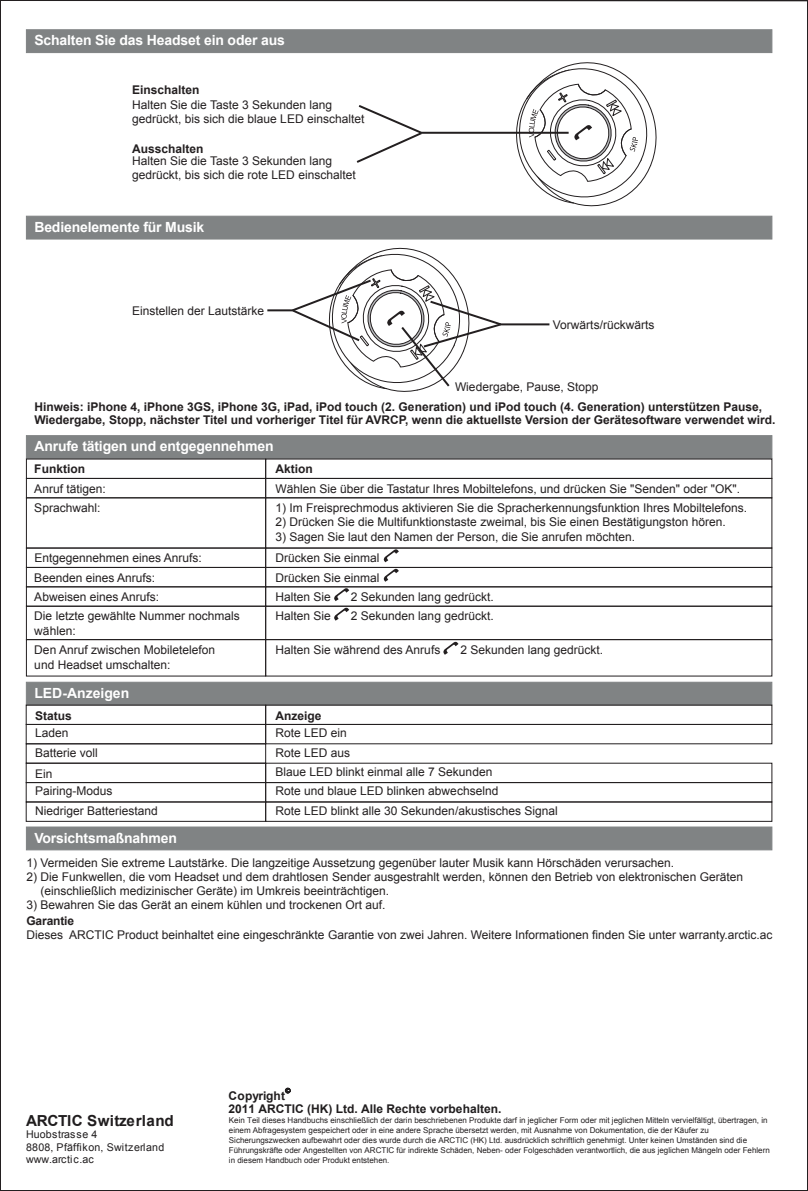
<style>
.page{position:relative;width:808px;height:1191px;background:#fff}
.page>*{position:absolute;margin:0;border:0;box-sizing:border-box;transform-origin:0 0}
.t1{font:700 15.2px "Arial";letter-spacing:.01em;color:#201d1e}
.t2{font:700 14px "Arial";letter-spacing:-.01em;color:#fff}
.t3{font:12px/19.4px "Arial";color:#231f20}
.t4{font:700 12px/13.6px "Arial";color:#231f20}
.t5{font:700 12px/13.8px "Arial";color:#201d1e}
.t6{font:10.6px/12.2px "Arial";letter-spacing:.015em;color:#201d1e}
.t7{font:8px/10px "Arial";color:#231f20}
</style>
<div class="page">
<div style="left:26px;top:548px;width:240px;height:20px;border:1px solid #231f20"></div>
<div style="left:26px;top:567px;width:240px;height:20px;border:1px solid #231f20"></div>
<div style="left:26px;top:586px;width:240px;height:21px;border:1px solid #231f20"></div>
<div style="left:26px;top:606px;width:240px;height:34px;border:1px solid #231f20"></div>
<div style="left:265px;top:548px;width:507px;height:20px;border:1px solid #231f20"></div>
<div style="left:265px;top:567px;width:507px;height:20px;border:1px solid #231f20"></div>
<div style="left:265px;top:586px;width:507px;height:21px;border:1px solid #231f20"></div>
<div style="left:265px;top:606px;width:507px;height:34px;border:1px solid #231f20"></div>
<div style="left:26px;top:639px;width:240px;height:37px;border:1px solid #231f20"></div>
<div style="left:265px;top:639px;width:507px;height:37px;border:1px solid #231f20"></div>
<svg style="left:383px;top:548px;width:16px;height:14px"></svg>
<svg style="left:383px;top:568px;width:16px;height:14px"></svg>
<svg style="left:333px;top:587px;width:16px;height:14px"></svg>
<svg style="left:333px;top:607px;width:16px;height:14px"></svg>
<svg style="left:443px;top:641px;width:15px;height:14px"></svg>
<div style="left:26px;top:29px;width:746px;height:24px;background:#808384;border:1px solid #808384"></div>
<div style="left:26px;top:216px;width:746px;height:24px;background:#808384;border:1px solid #808384"></div>
<div style="left:26px;top:435px;width:746px;height:24px;background:#808384;border:1px solid #808384"></div>
<div style="left:26px;top:826px;width:746px;height:24px;background:#808384;border:1px solid #808384"></div>
<div style="left:26px;top:682px;width:746px;height:24px;background:#808384;border:1px solid #808384"></div>
<div style="left:26px;top:705px;width:240px;height:20px;border:1px solid #231f20"></div>
<div style="left:26px;top:724px;width:240px;height:20px;border:1px solid #231f20"></div>
<div style="left:26px;top:782px;width:240px;height:20px;border:1px solid #231f20"></div>
<div style="left:26px;top:801px;width:240px;height:21px;border:1px solid #231f20"></div>
<div style="left:26px;top:743px;width:240px;height:21px;border:1px solid #231f20"></div>
<div style="left:265px;top:705px;width:507px;height:20px;border:1px solid #231f20"></div>
<div style="left:265px;top:724px;width:507px;height:20px;border:1px solid #231f20"></div>
<div style="left:265px;top:782px;width:507px;height:20px;border:1px solid #231f20"></div>
<div style="left:265px;top:801px;width:507px;height:21px;border:1px solid #231f20"></div>
<svg style="left:285px;top:1088px;width:5px;height:5px"></svg>
<div style="left:26px;top:458px;width:240px;height:21px;border:1px solid #231f20"></div>
<div style="left:265px;top:458px;width:507px;height:21px;border:1px solid #231f20"></div>
<div style="left:26px;top:478px;width:240px;height:20px;border:1px solid #231f20"></div>
<div style="left:265px;top:478px;width:507px;height:20px;border:1px solid #231f20"></div>
<svg style="left:356px;top:62px;width:301px;height:145px"></svg>
<svg style="left:267px;top:247px;width:283px;height:145px"></svg>
<p class="t2" style="left:34px;top:31px;width:252px">Schalten Sie das Headset ein oder aus</p>
<p class="t4" style="left:132px;top:84px;width:69px">Einschalten</p>
<p class="t3" style="left:132px;top:98px;width:234px;line-height:14px">Halten Sie die Taste 3 Sekunden lang gedrückt, bis sich die blaue LED einschaltet</p>
<p class="t3" style="left:132px;top:154px;width:225px;line-height:14px">Halten Sie die Taste 3 Sekunden lang gedrückt, bis sich die rote LED einschaltet</p>
<p class="t4" style="left:132px;top:142px;width:73px">Ausschalten</p>
<p class="t2" style="left:34px;top:218px;width:171px">Bedienelemente für Musik</p>
<p class="t3" style="left:132px;top:301px;width:134px">Einstellen der Lautstärke</p>
<p class="t3" style="left:553px;top:315px;width:103px">Vorwärts/rückwärts</p>
<p class="t3" style="left:455px;top:377px;width:145px">Wiedergabe, Pause, Stopp</p>
<p class="t4" style="left:34px;top:400px;width:742px">Hinweis: iPhone 4, iPhone 3GS, iPhone 3G, iPad, iPod touch (2. Generation) und iPod touch (4. Generation) unterstützen Pause,<br>Wiedergabe, Stopp, nächster Titel und vorheriger Titel für AVRCP, wenn die aktuellste Version der Gerätesoftware verwendet wird.</p>
<p class="t2" style="left:34px;top:437px;width:241px">Anrufe tätigen und entgegennehmen</p>
<p class="t4" style="left:34px;top:462px;width:52px">Funktion</p>
<p class="t4" style="left:275px;top:462px;width:39px">Aktion</p>
<p class="t3" style="left:34px;top:479px;width:73px">Anruf tätigen:</p>
<p class="t3" style="left:275px;top:479px;width:466px">Wählen Sie über die Tastatur Ihres Mobiltelefons, und drücken Sie "Senden" oder "OK".</p>
<p class="t3" style="left:34px;top:498px;width:68px">Sprachwahl:</p>
<p class="t3" style="left:34px;top:548px;width:207px">Entgegennehmen eines Anrufs:<br>Beenden eines Anrufs:<br>Abweisen eines Anrufs:<br>Die letzte gewählte Nummer nochmals</p>
<p class="t3" style="left:34px;top:621px;width:182px">wählen:<br>Den Anruf zwischen Mobiletelefon</p>
<p class="t3" style="left:34px;top:655px;width:138px">und Headset umschalten:</p>
<p class="t2" style="left:34px;top:684px;width:96px">LED-Anzeigen</p>
<p class="t4" style="left:35px;top:709px;width:38px">Status</p>
<p class="t3" style="left:35px;top:723px;width:64px;line-height:20.4px">Laden<br>Batterie voll<br>Ein</p>
<p class="t3" style="left:35px;top:781px;width:124px">Pairing-Modus<br>Niedriger Batteriestand</p>
<p class="t2" style="left:34px;top:828px;width:144px">Vorsichtsmaßnahmen</p>
<p class="t3" style="left:275px;top:498px;width:473px">1) Im Freisprechmodus aktivieren Sie die Spracherkennungsfunktion Ihres Mobiltelefons.</p>
<p class="t3" style="left:275px;top:512px;width:452px">2) Drücken Sie die Multifunktionstaste zweimal, bis Sie einen Bestätigungston hören.</p>
<p class="t3" style="left:275px;top:526px;width:361px;line-height:21.4px">3) Sagen Sie laut den Namen der Person, die Sie anrufen möchten.<br>Drücken Sie einmal</p>
<p class="t3" style="left:275px;top:568px;width:106px">Drücken Sie einmal<br>Halten Sie</p>
<p class="t3" style="left:351px;top:587px;width:144px">2 Sekunden lang gedrückt.</p>
<p class="t3" style="left:275px;top:606px;width:57px">Halten Sie</p>
<p class="t3" style="left:351px;top:606px;width:144px">2 Sekunden lang gedrückt.</p>
<p class="t3" style="left:275px;top:640px;width:166px">Halten Sie während des Anrufs</p>
<p class="t3" style="left:460px;top:640px;width:144px">2 Sekunden lang gedrückt.</p>
<p class="t4" style="left:275px;top:709px;width:48px">Anzeige</p>
<p class="t3" style="left:275px;top:723px;width:76px;line-height:20px">Rote LED ein<br>Rote LED aus</p>
<p class="t3" style="left:275px;top:762px;width:284px">Blaue LED blinkt einmal alle 7 Sekunden<br>Rote und blaue LED blinken abwechselnd<br>Rote LED blinkt alle 30 Sekunden/akustisches Signal</p>
<p class="t3" style="left:26px;top:853px;width:649px">1) Vermeiden Sie extreme Lautstärke. Die langzeitige Aussetzung gegenüber lauter Musik kann Hörschäden verursachen.</p>
<p class="t3" style="left:40px;top:869px;width:704px;line-height:14px;text-indent:-14px">2) Die Funkwellen, die vom Headset und dem drahtlosen Sender ausgestrahlt werden, können den Betrieb von elektronischen Geräten (einschließlich medizinischer Geräte) im Umkreis beeinträchtigen.</p>
<p class="t3" style="left:26px;top:895px;width:360px">3) Bewahren Sie das Gerät an einem kühlen und trockenen Ort auf.</p>
<p class="t4" style="left:26px;top:914px;width:49px">Garantie</p>
<p class="t3" style="left:26px;top:925px;width:747px">Dieses ARCTIC Product beinhaltet eine eingeschränkte Garantie von zwei Jahren. Weitere Informationen finden Sie unter warranty.arctic.ac</p>
<p class="t1" style="left:26px;top:1111px;width:149px">ARCTIC Switzerland</p>
<p class="t6" style="left:26px;top:1129px;width:140px">Huobstrasse 4<br>8808, Pfäffikon, Switzerland www.arctic.ac</p>
<p class="t5" style="left:228px;top:1089px;width:274px">Copyright<br>2011 ARCTIC (HK) Ltd. Alle Rechte vorbehalten.</p>
<p class="t7" style="left:229px;top:1115px;width:542px">Kein Teil dieses Handbuchs einschließlich der darin beschriebenen Produkte darf in jeglicher Form oder mit jeglichen Mitteln vervielfältigt, übertragen, in einem Abfragesystem gespeichert oder in eine andere Sprache übersetzt werden, mit Ausnahme von Dokumentation, die der Käufer zu Sicherungszwecken aufbewahrt oder dies wurde durch die ARCTIC (HK) Ltd. ausdrücklich schriftlich genehmigt. Unter keinen Umständen sind die Führungskräfte oder Angestellten von ARCTIC für indirekte Schäden, Neben- oder Folgeschäden verantwortlich, die aus jeglichen Mängeln oder Fehlern in diesem Handbuch oder Produkt entstehen.</p>
</div>
